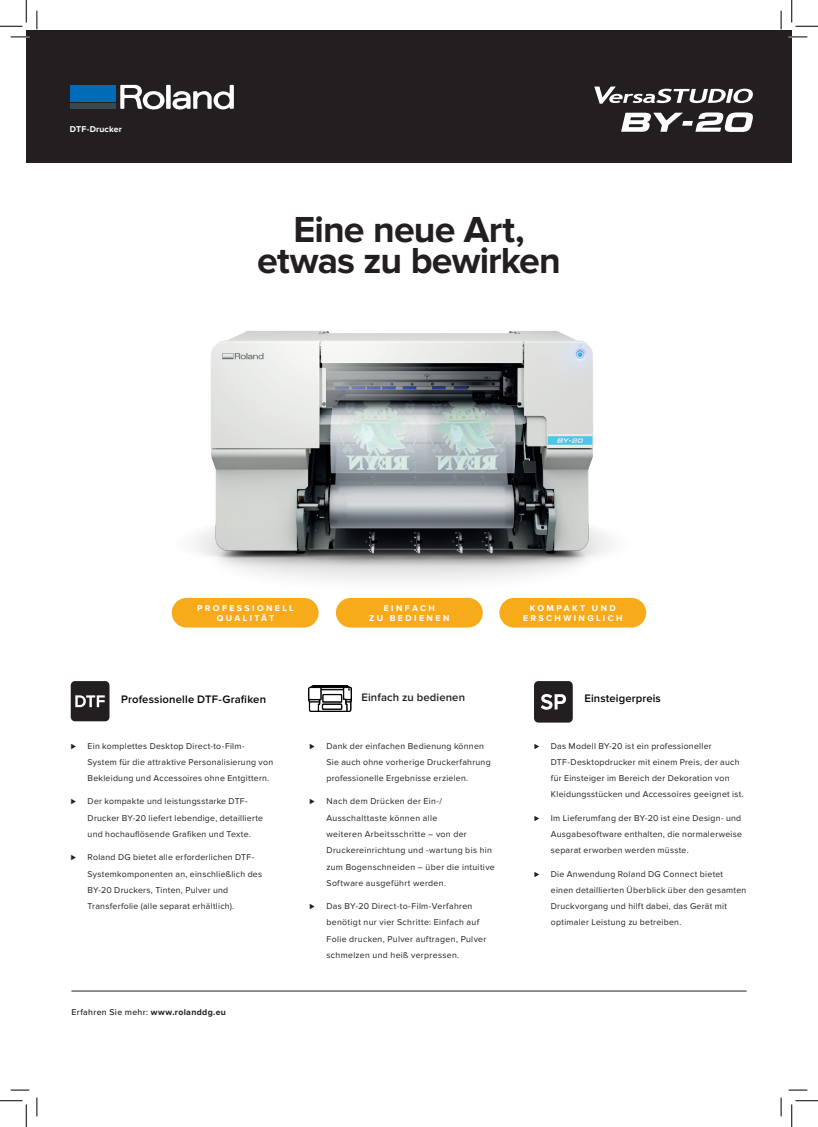
<style>
.page{position:relative;width:818px;height:1127px;background:#fff}
.page>*{position:absolute;margin:0;border:0;box-sizing:border-box;transform-origin:0 0}
.t1{font:700 37.5px/31.2px "Proxima Nova";letter-spacing:-.025em;color:#231f20;text-align:center}
.t2{font:600 11.25px "Proxima Nova";letter-spacing:.015em;color:#040503}
.t3{font:600 11.25px "Proxima Nova";letter-spacing:.01em;color:#231f20}
.t4{font:8.75px/16.2px "Proxima Nova";letter-spacing:.03em;color:#231f20}
.Sub-features{font:700 8.75px/10px "Proxima Nova";letter-spacing:.275em;color:#fff;text-align:center}
.t5{font:500 8.75px "Proxima Nova";letter-spacing:.04em;color:#231f20}
.Sub-features-2{font:700 8.75px "Proxima Nova";letter-spacing:.01em;color:#fff}
.s1{font-weight:700}
</style>
<div class="page">
<div style="left:26px;top:30px;width:766px;height:132px;background:#231f20"></div>
<div style="left:172px;top:597px;width:147px;height:30px;background:#f7ab1b;border-radius:15px"></div>
<div style="left:336px;top:597px;width:147px;height:30px;background:#f7ab1b;border-radius:15px"></div>
<div style="left:499px;top:597px;width:147px;height:30px;background:#f7ab1b;border-radius:15px"></div>
<div style="left:166px;top:85px;width:5px;height:24px;background:#fff"></div>
<svg style="left:172px;top:85px;width:62px;height:25px"></svg>
<svg style="left:120px;top:85px;width:45px;height:24px"></svg>
<div style="left:70px;top:103px;width:46px;height:6px;background:#37494e"></div>
<div style="left:70px;top:85px;width:46px;height:16px;background:#006cb7"></div>
<img style="left:194px;top:330px;width:416px;height:251px">
<svg style="left:594px;top:86px;width:159px;height:18px"></svg>
<img style="left:308px;top:685px;width:43px;height:25px">
<div style="left:71px;top:681px;width:38px;height:40px;background:#231f20;border-radius:4px"></div>
<svg style="left:75px;top:695px;width:30px;height:12px"></svg>
<div style="left:534px;top:681px;width:39px;height:41px;background:#231f20;border-radius:4px"></div>
<svg style="left:541px;top:694px;width:25px;height:15px"></svg>
<hr style="left:71px;top:990px;width:675px;height:1px;background:#231f20">
<svg style="left:621px;top:112px;width:132px;height:20px"></svg>
<svg style="left:11px;top:36px;width:18px;height:2px"></svg>
<svg style="left:788px;top:36px;width:19px;height:2px"></svg>
<svg style="left:11px;top:1089px;width:18px;height:1px"></svg>
<svg style="left:788px;top:1089px;width:19px;height:1px"></svg>
<svg style="left:36px;top:11px;width:2px;height:18px"></svg>
<svg style="left:36px;top:1097px;width:2px;height:18px"></svg>
<svg style="left:780px;top:11px;width:2px;height:18px"></svg>
<svg style="left:780px;top:1097px;width:2px;height:18px"></svg>
<svg style="left:0;top:0;width:27px;height:27px"></svg>
<svg style="left:0;top:1100px;width:27px;height:26px"></svg>
<svg style="left:791px;top:0;width:27px;height:27px"></svg>
<svg style="left:791px;top:1100px;width:27px;height:26px"></svg>
<p class="Sub-features-2" style="left:70px;top:124px;width:53px">DTF-Drucker</p>
<h1 class="t1" style="left:257px;top:215px;width:305px">Eine neue Art, etwas zu bewirken</h1>
<p class="Sub-features" style="left:197px;top:603px;width:98px">PROFESSIONELL<br>QUALITÄT</p>
<p class="Sub-features" style="left:369px;top:603px;width:82px">EINFACH<br>ZU BEDIENEN</p>
<p class="Sub-features" style="left:523px;top:603px;width:101px">KOMPAKT UND<br>ERSCHWINGLICH</p>
<p class="t2" style="left:121px;top:693px;width:146px">Professionelle DTF-Grafiken</p>
<p class="t4" style="left:71px;top:737px;width:7px">⊲</p>
<p class="t4" style="left:88px;top:737px;width:187px">Ein komplettes Desktop Direct-to-Film-<br>System für die attraktive Personalisierung von<br>Bekleidung und Accessoires ohne Entgittern.</p>
<p class="t4" style="left:71px;top:793px;width:7px">⊲</p>
<p class="t4" style="left:88px;top:793px;width:177px">Der kompakte und leistungsstarke DTF-<br>Drucker BY-20 liefert lebendige, detaillierte und hochauflösende Grafiken und Texte.</p>
<p class="t4" style="left:71px;top:849px;width:7px">⊲</p>
<p class="t4" style="left:88px;top:849px;width:176px">Roland DG bietet alle erforderlichen DTF-Systemkomponenten an, einschließlich des BY-20 Druckers, Tinten, Pulver und Transferfolie (alle separat erhältlich).</p>
<p class="t5" style="left:71px;top:1004px;width:156px">Erfahren Sie mehr: <span class="s1">www.rolanddg.eu</span></p>
<p class="t3" style="left:361px;top:692px;width:105px">Einfach zu bedienen</p>
<p class="t4" style="left:310px;top:737px;width:7px">⊲</p>
<p class="t4" style="left:326px;top:737px;width:166px">Dank der einfachen Bedienung können<br>Sie auch ohne vorherige Druckerfahrung professionelle Ergebnisse erzielen.</p>
<p class="t4" style="left:310px;top:793px;width:7px">⊲</p>
<p class="t4" style="left:326px;top:793px;width:170px">Nach dem Drücken der Ein-/ Ausschalttaste können alle<br>weiteren Arbeitsschritte – von der Druckereinrichtung und -wartung bis hin zum Bogenschneiden – über die intuitive Software ausgeführt werden.</p>
<p class="t4" style="left:310px;top:898px;width:7px">⊲</p>
<p class="t4" style="left:326px;top:898px;width:161px">Das BY-20 Direct-to-Film-Verfahren benötigt nur vier Schritte: Einfach auf Folie drucken, Pulver auftragen, Pulver schmelzen und heiß verpressen.</p>
<p class="t2" style="left:584px;top:693px;width:78px">Einsteigerpreis</p>
<p class="t4" style="left:534px;top:737px;width:7px">⊲</p>
<p class="t4" style="left:551px;top:737px;width:194px">Das Modell BY-20 ist ein professioneller DTF-Desktopdrucker mit einem Preis, der auch für Einsteiger im Bereich der Dekoration von Kleidungsstücken und Accessoires geeignet ist.</p>
<p class="t4" style="left:534px;top:809px;width:7px">⊲</p>
<p class="t4" style="left:551px;top:809px;width:193px;text-align:justify">Im Lieferumfang der BY-20 ist eine Design- und Ausgabesoftware enthalten, die normalerweise separat erworben werden müsste.</p>
<p class="t4" style="left:534px;top:865px;width:7px">⊲</p>
<p class="t4" style="left:551px;top:865px;width:197px">Die Anwendung Roland DG Connect bietet einen detaillierten Überblick über den gesamten Druckvorgang und hilft dabei, das Gerät mit optimaler Leistung zu betreiben.</p>
</div>
